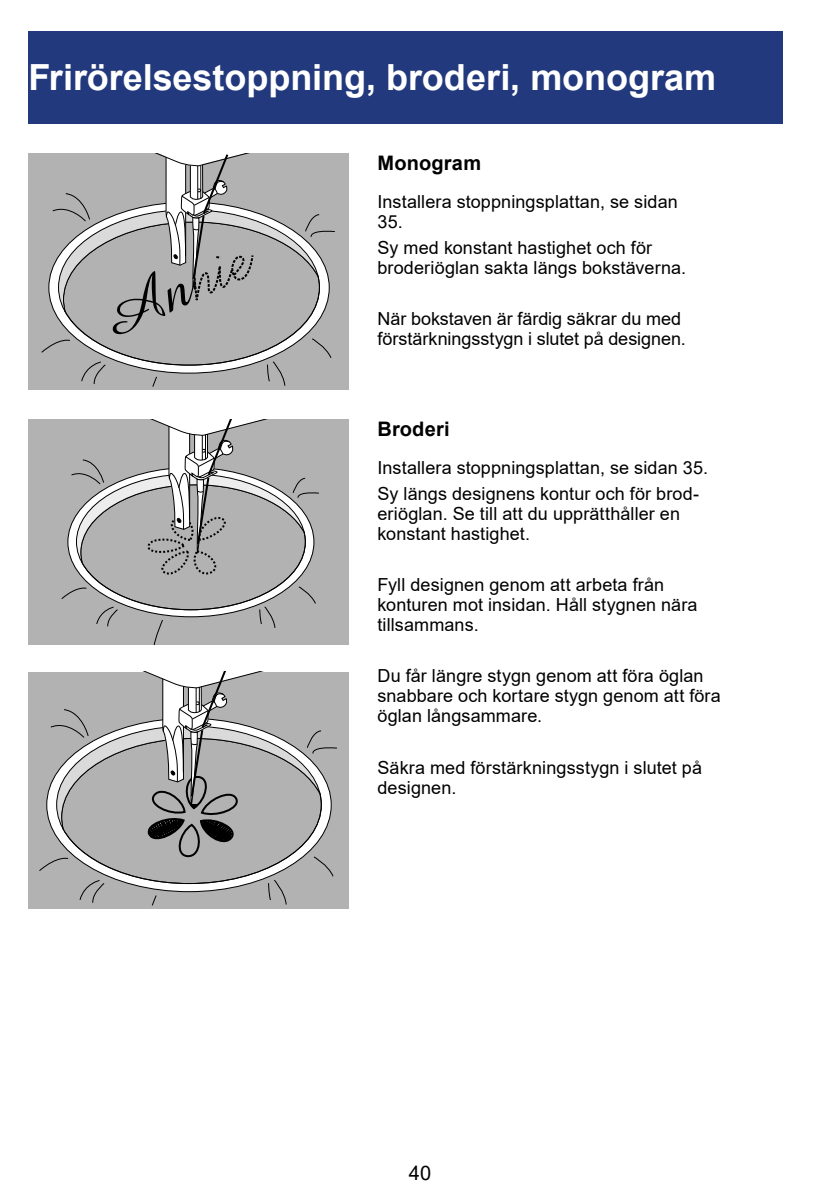
<style>
.page{position:relative;width:840px;height:1191px;background:#fff}
.page>*{position:absolute;margin:0;border:0;box-sizing:border-box;transform-origin:0 0}
.t1{font:700 36px "Arial";color:#fff}
.t2{font:700 20px "Arial";letter-spacing:.01em;color:#000}
.t3{font:20px "Arial";color:#000}
.t4{font:18px/20px "Arial";letter-spacing:.005em;color:#000}
</style>
<div class="page">
<div style="left:28px;top:31px;width:754px;height:93px;background:#223a7d"></div>
<div style="left:28px;top:419px;width:321px;height:225px;background:#b2b2b2"></div>
<svg style="left:61px;top:419px;width:258px;height:225px"></svg>
<div style="left:28px;top:671px;width:321px;height:237px;background:#b2b2b2"></div>
<svg style="left:38px;top:671px;width:300px;height:235px"></svg>
<div style="left:28px;top:153px;width:321px;height:237px;background:#b2b2b2"></div>
<svg style="left:41px;top:153px;width:294px;height:234px"></svg>
<h1 class="t1" style="left:28px;top:52px;width:689px">Frirörelsestoppning, broderi, monogram</h1>
<p class="t2" style="left:377px;top:149px;width:105px">Monogram</p>
<p class="t4" style="left:377px;top:192px;width:302px">Installera stoppningsplattan, se sidan<br>35.</p>
<p class="t4" style="left:377px;top:237px;width:310px">Sy med konstant hastighet och för broderiöglan sakta längs bokstäverna.</p>
<p class="t4" style="left:377px;top:309px;width:310px">När bokstaven är färdig säkrar du med förstärkningsstygn i slutet på designen.</p>
<p class="t2" style="left:377px;top:415px;width:74px">Broderi</p>
<p class="t4" style="left:377px;top:454px;width:332px;line-height:25.6px">Installera stoppningsplattan, se sidan 35.<br>Sy längs designens kontur och för brod-</p>
<p class="t4" style="left:377px;top:503px;width:304px">eriöglan. Se till att du upprätthåller en konstant hastighet.</p>
<p class="t4" style="left:377px;top:574px;width:321px">Fyll designen genom att arbeta från konturen mot insidan. Håll stygnen nära tillsammans.</p>
<p class="t4" style="left:377px;top:666px;width:345px">Du får längre stygn genom att föra öglan snabbare och kortare stygn genom att föra öglan långsammare.</p>
<p class="t4" style="left:377px;top:757px;width:326px">Säkra med förstärkningsstygn i slutet på designen.</p>
<p class="t3" style="left:408px;top:1159px;width:24px">40</p>
</div>
